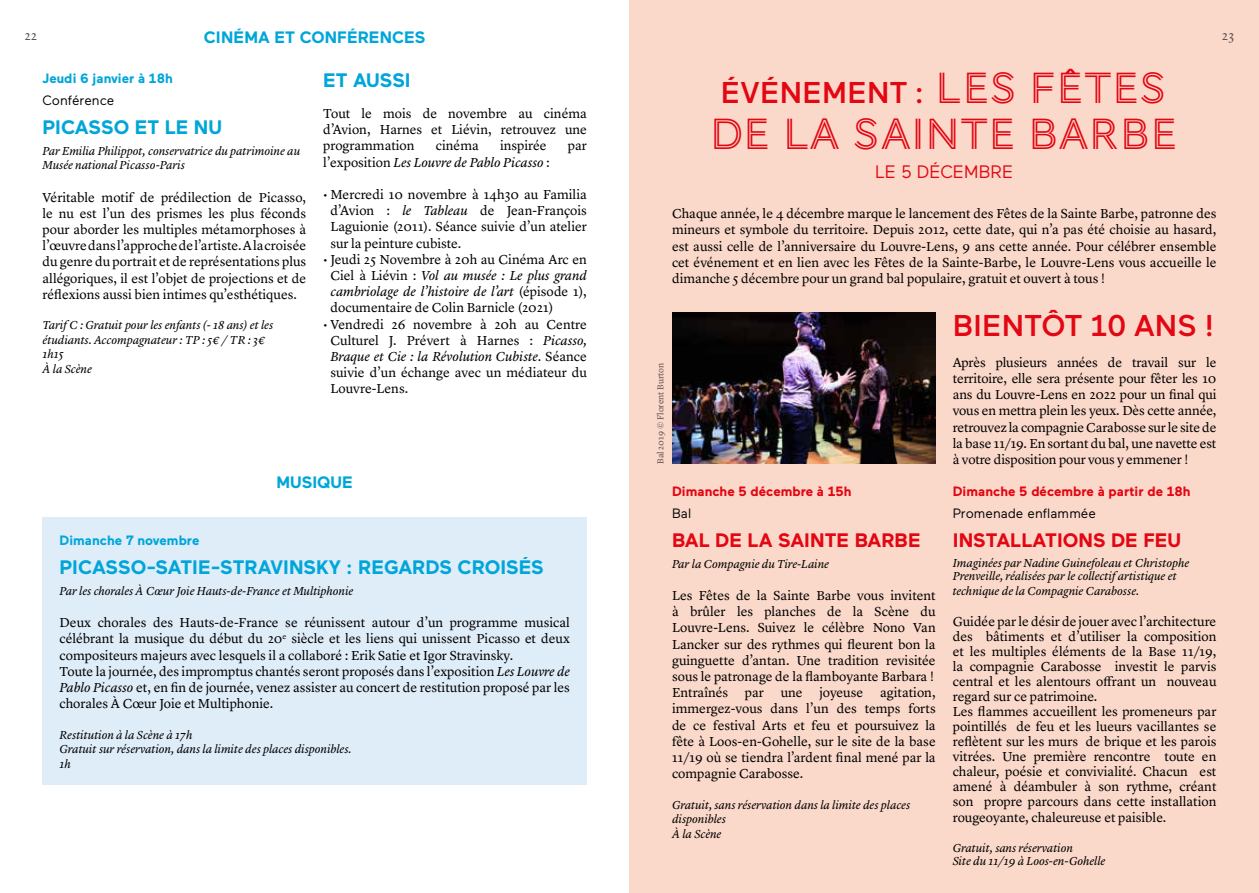
<style>
.page{position:relative;width:1259px;height:893px;background:#fff}
.page>*{position:absolute;margin:0;border:0;box-sizing:border-box;transform-origin:0 0}
.t1{font:45px "AW Conqueror Std Inline";color:#e30613}
.t2{font:500 30px "Maax";color:#e30613}
.t3{font:700 19.5px "Maax";color:#00a6d9}
.t4{font:700 19.5px "Maax";color:#e30613}
.t5{font:18px "Maax";color:#e30613}
.t6{font:700 16.5px "Maax";color:#00a6d9}
.t7{font:13.5px/16.2px "Lyon Text";color:#000;text-align:justify}
.t8{font:700 13.5px "Maax";color:#e30613}
.t9{font:italic 13.5px "Lyon Text";letter-spacing:-.005em;color:#000}
.t10{font:700 13.5px "Maax";color:#00a6d9}
.t11{font:13.5px "Maax";color:#000}
.t12{font:13.5px "Lyon Text";color:#5d514d}
.t13{font:italic 12px/14.4px "Lyon Text";letter-spacing:-.005em;color:#000}
.t14{font:9px "Lyon Text";color:#5d514d}
.s1{font-style:normal}
.s2{font-style:italic}
.s3{font-family:"AW Conqueror Std Inline";font-weight:400;font-size:45px}
</style>
<div class="page">
<div style="left:629px;top:0;width:630px;height:893px;background:#fbd9ca"></div>
<div style="left:43px;top:517px;width:544px;height:268px;background:#dfedf9"></div>
<img style="left:672px;top:313px;width:263px;height:151px">
<p class="t12" style="left:25px;top:25px;width:14px">22</p>
<p class="t6" style="left:204px;top:28px;width:223px">CINÉMA ET CONFÉRENCES</p>
<p class="t10" style="left:43px;top:71px;width:132px">Jeudi 6 janvier à 18h</p>
<p class="t11" style="left:43px;top:93px;width:73px">Conférence</p>
<h3 class="t3" style="left:43px;top:117px;width:181px">PICASSO ET LE NU</h3>
<p class="t13" style="left:43px;top:143px;width:259px">Par Emilia Philippot, conservatrice du patrimoine au<br>Musée national Picasso-Paris</p>
<p class="t7" style="left:43px;top:188px;width:265px">Véritable motif de prédilection de Picasso, le nu est l’un des prismes les plus féconds pour aborder les multiples métamorphoses à l’œuvre dans l’approche de l’artiste. A la croisée du genre du portrait et de représentations plus allégoriques, il est l’objet de projections et de réflexions aussi bien intimes qu’esthétiques.</p>
<p class="t13" style="left:43px;top:317px;width:232px">Tarif C : Gratuit pour les enfants (- 18 ans) et les étudiants. Accompagnateur : TP : 5€ / TR : 3€<br>1h15<br>À la Scène</p>
<h3 class="t3" style="left:323px;top:70px;width:89px">ET AUSSI</h3>
<p class="t7" style="left:323px;top:104px;width:265px">Tout le mois de novembre au cinéma d’Avion, Harnes et Liévin, retrouvez une programmation</p>
<p class="t7" style="left:436px;top:137px;width:45px">cinéma</p>
<p class="t7" style="left:500px;top:137px;width:48px">inspirée</p>
<p class="t7" style="left:568px;top:137px;width:21px">par</p>
<p class="t9" style="left:323px;top:152px;width:228px"><span class="s1">l’exposition</span> Les Louvre de Pablo Picasso <span class="s1">:</span></p>
<p class="t7" style="left:330px;top:185px;width:258px;text-indent:-7px">• Mercredi 10 novembre à 14h30 au Familia d’Avion : <span class="s2">le Tableau</span> de Jean-François Laguionie (2011). Séance suivie d’un atelier sur la peinture cubiste.</p>
<p class="t7" style="left:330px;top:250px;width:258px;text-indent:-7px">• Jeudi 25 Novembre à 20h au Cinéma Arc en Ciel à Liévin : <span class="s2">Vol au musée : Le plus grand cambriolage de l’histoire de l’art</span> (épisode 1), documentaire de Colin Barnicle (2021)</p>
<p class="t7" style="left:330px;top:315px;width:258px;text-indent:-7px">• Vendredi 26 novembre à 20h au Centre Culturel J. Prévert à Harnes : <span class="s2">Picasso, Braque et Cie : la Révolution Cubiste</span>. Séance suivie d’un échange avec un médiateur du Louvre-Lens.</p>
<p class="t6" style="left:276px;top:473px;width:78px">MUSIQUE</p>
<p class="t10" style="left:60px;top:533px;width:141px">Dimanche 7 novembre</p>
<h3 class="t3" style="left:60px;top:557px;width:486px">PICASSO-SATIE-STRAVINSKY : REGARDS CROISÉS</h3>
<p class="t13" style="left:60px;top:583px;width:295px">Par les chorales À Cœur Joie Hauts-de-France et Multiphonie</p>
<p class="t7" style="left:60px;top:613px;width:512px;text-align:left">Deux chorales des Hauts-de-France se réunissent autour d’un programme musical célébrant la musique du début du 20<sup>e</sup> siècle et les liens qui unissent Picasso et deux compositeurs majeurs avec lesquels il a collaboré : Erik Satie et Igor Stravinsky.<br>Toute la journée, des impromptus chantés seront proposés dans l’exposition <span class="s2">Les Louvre de Pablo Picasso</span> et, en fin de journée, venez assister au concert de restitution proposé par les chorales À Cœur Joie et Multiphonie.</p>
<p class="t13" style="left:60px;top:727px;width:294px">Restitution à la Scène à 17h<br>Gratuit sur réservation, dans la limite des places disponibles.<br>1h</p>
<h2 class="t2" style="left:721px;top:76px;width:448px">ÉVÉNEMENT : <span class="s3">LES FÊTES</span></h2>
<h1 class="t1" style="left:710px;top:109px;width:470px">DE LA SAINTE BARBE</h1>
<h3 class="t5" style="left:875px;top:162px;width:140px">LE 5 DÉCEMBRE</h3>
<p class="t12" style="left:1222px;top:25px;width:13px">23</p>
<p class="t7" style="left:672px;top:205px;width:546px">Chaque année, le 4 décembre marque le lancement des Fêtes de la Sainte Barbe, patronne des mineurs et symbole du territoire. Depuis 2012, cette date, qui n’a pas été choisie au hasard, est aussi celle de l’anniversaire du Louvre-Lens, 9 ans cette année. Pour célébrer ensemble cet événement et en lien avec les Fêtes de la Sainte-Barbe, le Louvre-Lens vous accueille le dimanche 5 décembre pour un grand bal populaire, gratuit et ouvert à tous !</p>
<p class="t14" style="left:653px;top:464px;width:103px;rotate:-90deg">Bal 2019 © Florent Burton</p>
<p class="t8" style="left:672px;top:483px;width:181px">Dimanche 5 décembre à 15h</p>
<p class="t11" style="left:672px;top:506px;width:21px">Bal</p>
<h3 class="t4" style="left:672px;top:530px;width:250px">BAL DE LA SAINTE BARBE</h3>
<p class="t13" style="left:672px;top:555px;width:158px">Par la Compagnie du Tire-Laine</p>
<p class="t7" style="left:672px;top:586px;width:265px;text-align:left">Les Fêtes de la Sainte Barbe vous invitent à brûler les planches de la Scène du Louvre-Lens. Suivez le célèbre Nono Van Lancker sur des rythmes qui fleurent bon la guinguette d’antan. Une tradition revisitée sous le patronage de la flamboyante Barbara !<br>Entraînés par une joyeuse agitation, immergez-vous dans l’un des temps forts de ce festival Arts et feu et poursuivez la fête à Loos-en-Gohelle, sur le site de la base 11/19 où se tiendra l’ardent final mené par la compagnie Carabosse.</p>
<p class="t13" style="left:672px;top:797px;width:240px">Gratuit, sans réservation dans la limite des places disponibles<br>À la Scène</p>
<h2 class="t2" style="left:952px;top:310px;width:263px">BIENTÔT 10 ANS !</h2>
<p class="t7" style="left:952px;top:353px;width:265px">Après plusieurs années de travail sur le territoire, elle sera présente pour fêter les 10 ans du Louvre-Lens en 2022 pour un final qui vous en mettra plein les yeux. Dès cette année, retrouvez la compagnie Carabosse sur le site de la base 11/19. En sortant du bal, une navette est</p>
<p class="t7" style="left:952px;top:450px;width:237px">à votre disposition pour vous y emmener !</p>
<p class="t8" style="left:952px;top:484px;width:239px">Dimanche 5 décembre à partir de 18h</p>
<p class="t11" style="left:952px;top:506px;width:145px">Promenade enflammée</p>
<h3 class="t4" style="left:952px;top:530px;width:230px">INSTALLATIONS DE FEU</h3>
<p class="t13" style="left:952px;top:555px;width:238px;line-height:14px">Imaginées par Nadine Guinefoleau et Christophe<br>Prenveille, réalisées par le collectif artistique et technique de la Compagnie Carabosse.</p>
<p class="t7" style="left:952px;top:613px;width:265px;line-height:15.1px;text-align:left">Guidée par le désir de jouer avec l’architecture des bâtiments et d’utiliser la composition et les multiples éléments de la Base 11/19, la compagnie Carabosse investit le parvis central et les alentours offrant un nouveau regard sur ce patrimoine.<br>Les flammes accueillent les promeneurs par pointillés de feu et les lueurs vacillantes se reflètent sur les murs de brique et les parois vitrées. Une première rencontre toute en chaleur, poésie et convivialité. Chacun est amené à déambuler à son rythme, créant son propre parcours dans cette installation rougeoyante, chaleureuse et paisible.</p>
<p class="t13" style="left:952px;top:840px;width:154px;line-height:13.5px">Gratuit, sans réservation<br>Site du 11/19 à Loos-en-Gohelle</p>
</div>
